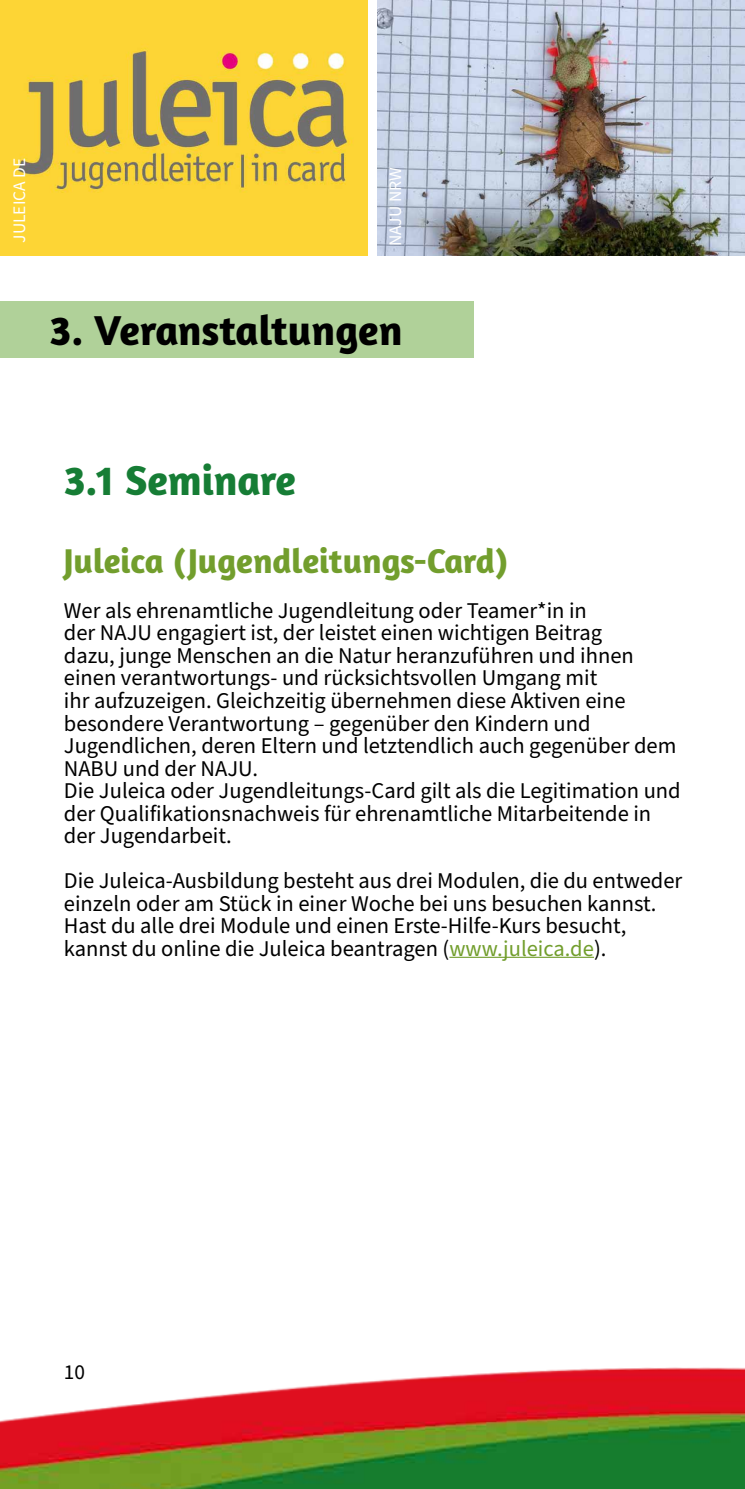
<style>
.page{position:relative;width:745px;height:1489px;background:#fff}
.page>*{position:absolute;margin:0;border:0;box-sizing:border-box;transform-origin:0 0}
.t1{font:700 42.5px "Amaranth";color:#000}
.t2{font:700 42.5px "Amaranth";color:#167d35}
.t3{font:700 35px "Amaranth";color:#729e2d}
.t4{font:22.5px/22.5px "Source Sans Pro";color:#000}
.t5{font:21.25px "Source Sans Pro";color:#000}
.t6{font:17.5px "Source Sans Pro";color:#fff}
.s1{color:#729e2d}
</style>
<div class="page">
<img style="left:0;top:0;width:367px;height:255px">
<img style="left:377px;top:0;width:367px;height:255px">
<div style="left:0;top:301px;width:472px;height:56px;background:#b0d199"></div>
<img style="left:0;top:1367px;width:744px;height:121px">
<hr style="left:449px;top:956px;width:144px;height:1px;background:#729e2d">
<p class="t6" style="left:8px;top:243px;width:87px;rotate:-90deg">JULEICA DE</p>
<p class="t6" style="left:383px;top:246px;width:81px;rotate:-90deg">NAJU NRW</p>
<h1 class="t1" style="left:50px;top:303px;width:354px">3. Veranstaltungen</h1>
<h1 class="t2" style="left:64px;top:454px;width:233px">3.1 Seminare</h1>
<h2 class="t3" style="left:64px;top:538px;width:445px">Juleica (Jugendleitungs-Card)</h2>
<p class="t4" style="left:64px;top:600px;width:618px">Wer als ehrenamtliche Jugendleitung oder Teamer*in in<br>der NAJU engagiert ist, der leistet einen wichtigen Beitrag<br>dazu, junge Menschen an die Natur heranzuführen und ihnen einen verantwortungs- und rücksichtsvollen Umgang mit<br>ihr aufzuzeigen. Gleichzeitig übernehmen diese Aktiven eine besondere Verantwortung – gegenüber den Kindern und Jugendlichen, deren Eltern und letztendlich auch gegenüber dem NABU und der NAJU.<br>Die Juleica oder Jugendleitungs-Card gilt als die Legitimation und der Qualifikationsnachweis für ehrenamtliche Mitarbeitende in der Jugendarbeit.</p>
<p class="t4" style="left:64px;top:870px;width:619px">Die Juleica-Ausbildung besteht aus drei Modulen, die du entweder einzeln oder am Stück in einer Woche bei uns besuchen kannst.<br>Hast du alle drei Module und einen Erste-Hilfe-Kurs besucht, kannst du online die Juleica beantragen (<span class="s1">www.juleica.de</span>).</p>
<p class="t5" style="left:64px;top:1357px;width:23px">10</p>
</div>
